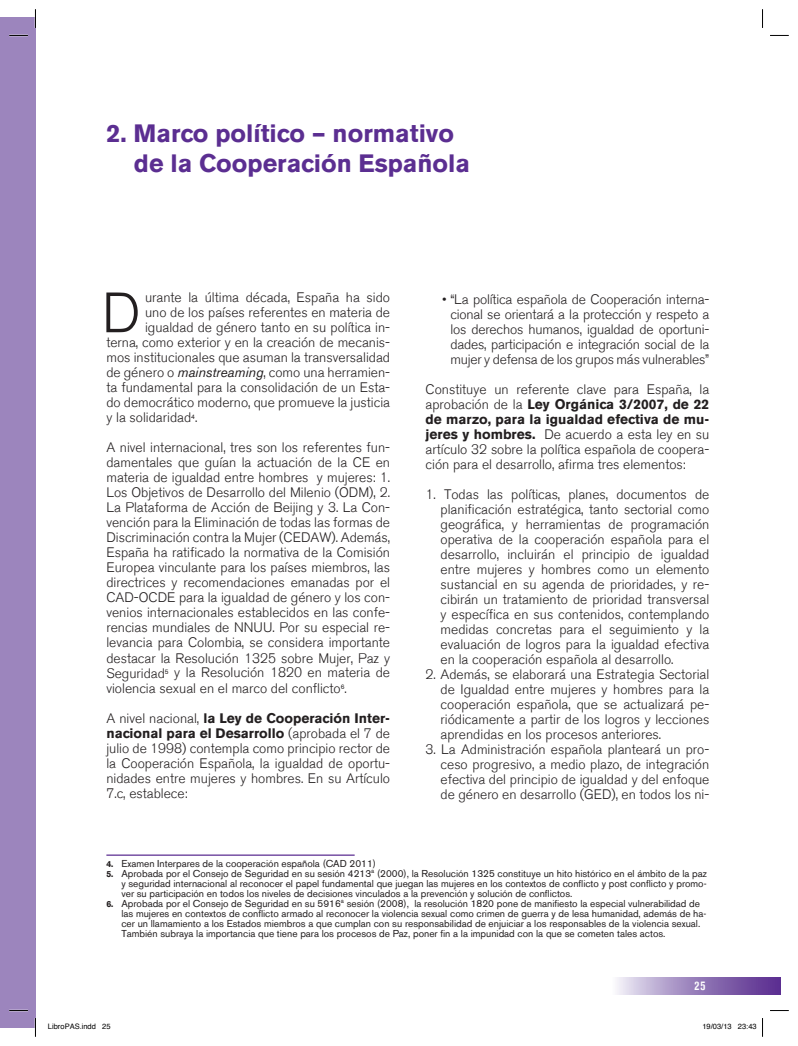
<style>
.page{position:relative;width:798px;height:1046px;background:#fff}
.page>*{position:absolute;margin:0;border:0;box-sizing:border-box;transform-origin:0 0}
.t1{font:300 56.25px "Akzidenz Grotesk BE";color:#231f20}
.t2{font:700 25px/30px "Akzidenz Grotesk BE";color:#5b2e91}
.t3{font:300 13.75px/15px "Akzidenz Grotesk BE";color:#231f20;text-align:justify}
.t4{font:700 condensed 12.5px "Akzidenz Grotesk BE";color:#fff}
.t5{font:10px/10px "Akzidenz Grotesk BE";color:#231f20;text-align:justify}
.t6{font:7.5px "Helvetica";color:#000}
.s1{font-weight:400;font-style:italic}
.s2{font-weight:700}
.s3{font-weight:700;font-size:8.75px}
</style>
<div class="page">
<svg style="left:617px;top:977px;width:163px;height:16px;background:#9a81bc"></svg>
<hr style="left:106px;top:854px;width:248px;height:1px;background:#5b2e91">
<div style="left:0;top:18px;width:35px;height:1010px;background:#9c85bd"></div>
<svg style="left:9px;top:35px;width:19px;height:1px"></svg>
<svg style="left:770px;top:35px;width:18px;height:1px"></svg>
<svg style="left:9px;top:1009px;width:19px;height:2px"></svg>
<svg style="left:770px;top:1010px;width:18px;height:1px"></svg>
<svg style="left:35px;top:9px;width:1px;height:19px"></svg>
<svg style="left:35px;top:1017px;width:1px;height:19px"></svg>
<svg style="left:762px;top:9px;width:1px;height:19px"></svg>
<svg style="left:762px;top:1018px;width:1px;height:18px"></svg>
<h2 class="t2" style="left:134px;top:118px;width:337px;text-indent:-28px">2. Marco político – normativo de la Cooperación Española</h2>
<h1 class="t1" style="left:102px;top:281px;width:40px">D</h1>
<p class="t3" style="left:145px;top:290px;width:246px">urante la última década, España ha sido</p>
<p class="t3" style="left:145px;top:305px;width:246px">uno de los países referentes en materia de</p>
<p class="t3" style="left:145px;top:320px;width:246px">igualdad de género tanto en su política in-</p>
<p class="t3" style="left:106px;top:335px;width:285px">terna, como exterior y en la creación de mecanis-</p>
<p class="t3" style="left:106px;top:350px;width:285px">mos institucionales que asuman la transversalidad</p>
<p class="t3" style="left:106px;top:365px;width:285px">de género o <span class="s1">mainstreaming</span>, como una herramien-</p>
<p class="t3" style="left:106px;top:380px;width:285px">ta fundamental para la consolidación de un Esta-</p>
<p class="t3" style="left:106px;top:395px;width:285px">do democrático moderno, que promueve la justicia</p>
<p class="t3" style="left:106px;top:410px;width:92px">y la solidaridad<sup>4</sup>.</p>
<p class="t3" style="left:106px;top:440px;width:285px">A nivel internacional, tres son los referentes fun&shy;damentales que guían la actuación de la CE en materia de igualdad entre hombres y mujeres: 1.<br>Los Objetivos de Desarrollo del Milenio (ODM), 2.<br>La Plataforma de Acción de Beijing y 3. La Con&shy;vención para la Eliminación de todas las formas de Discriminación contra la Mujer (CEDAW). Además, España ha ratificado la normativa de la Comisión Europea vinculante para los países miembros, las directrices y recomendaciones emanadas por el CAD-OCDE para la igualdad de género y los con&shy;venios internacionales establecidos en las confe&shy;rencias mundiales de NNUU. Por su especial re&shy;levancia para Colombia, se considera importante destacar la Resolución 1325 sobre Mujer, Paz y Seguridad<sup>5</sup> y la Resolución 1820 en materia de violencia sexual en el marco del conflicto<sup>6</sup>.</p>
<p class="t3" style="left:106px;top:710px;width:285px">A nivel nacional, <span class="s2">la Ley de Cooperación Inter&shy;nacional para el Desarrollo</span> (aprobada el 7 de julio de 1998) contempla como principio rector de la Cooperación Española, la igualdad de oportu&shy;nidades entre mujeres y hombres. En su Artículo 7.c, establece:</p>
<p class="t3" style="left:450px;top:291px;width:260px;text-indent:-8px">• “La política española de Cooperación interna&shy;cional se orientará a la protección y respeto a los derechos humanos, igualdad de oportuni&shy;dades, participación e integración social de la mujer y defensa de los grupos más vulnerables”</p>
<p class="t3" style="left:425px;top:381px;width:285px">Constituye un referente clave para España, la aprobación de la <span class="s2">Ley Orgánica 3/2007, de 22 de marzo, para la igualdad efectiva de mu&shy;jeres y hombres.</span> De acuerdo a esta ley en su artículo 32 sobre la política española de coopera&shy;ción para el desarrollo, afirma tres elementos:</p>
<p class="t3" style="left:440px;top:486px;width:270px;text-indent:-15px">1. Todas las políticas, planes, documentos de planificación estratégica, tanto sectorial como geográfica, y herramientas de programación operativa de la cooperación española para el desarrollo, incluirán el principio de igualdad entre mujeres y hombres como un elemento sustancial en su agenda de prioridades, y re&shy;cibirán un tratamiento de prioridad transversal y específica en sus contenidos, contemplando medidas concretas para el seguimiento y la evaluación de logros para la igualdad efectiva en la cooperación española al desarrollo.</p>
<p class="t3" style="left:440px;top:667px;width:270px;text-indent:-15px">2. Además, se elaborará una Estrategia Sectorial de Igualdad entre mujeres y hombres para la cooperación española, que se actualizará pe&shy;riódicamente a partir de los logros y lecciones aprendidas en los procesos anteriores.</p>
<p class="t3" style="left:440px;top:742px;width:270px;text-indent:-15px">3. La Administración española planteará un pro&shy;ceso progresivo, a medio plazo, de integración efectiva del principio de igualdad y del enfoque de género en desarrollo (GED), en todos los ni-</p>
<p class="t5" style="left:106px;top:858px;width:271px"><span class="s3">4.</span> Examen Interpares de la cooperación española (CAD 2011)</p>
<p class="t5" style="left:121px;top:868px;width:587px;text-indent:-15px"><span class="s3">5.</span> Aprobada por el Consejo de Seguridad en su sesión 4213ª (2000), la Resolución 1325 constituye un hito histórico en el ámbito de la paz y seguridad internacional al reconocer el papel fundamental que juegan las mujeres en los contextos de conflicto y post‐conflicto y promo&shy;ver su participación en todos los niveles de decisiones vinculados a la prevención y solución de conflictos.</p>
<p class="t5" style="left:121px;top:898px;width:586px;text-align:left;text-indent:-15px"><span class="s3">6.</span> Aprobada por el Consejo de Seguridad en su 5916ª sesión (2008), la resolución 1820 pone de manifiesto la especial vulnerabilidad de las mujeres en contextos de conflicto armado al reconocer la violencia sexual como crimen de guerra y de lesa humanidad, además de ha&shy;cer un llamamiento a los Estados miembros a que cumplan con su responsabilidad de enjuiciar a los responsables de la violencia sexual.<br>También subraya la importancia que tiene para los procesos de Paz, poner fin a la impunidad con la que se cometen tales actos.</p>
<p class="t4" style="left:694px;top:978px;width:12px">25</p>
<p class="t6" style="left:48px;top:1020px;width:64px">LibroPAS.indd 25</p>
<p class="t6" style="left:702px;top:1020px;width:56px">19/03/13 23:43</p>
</div>
